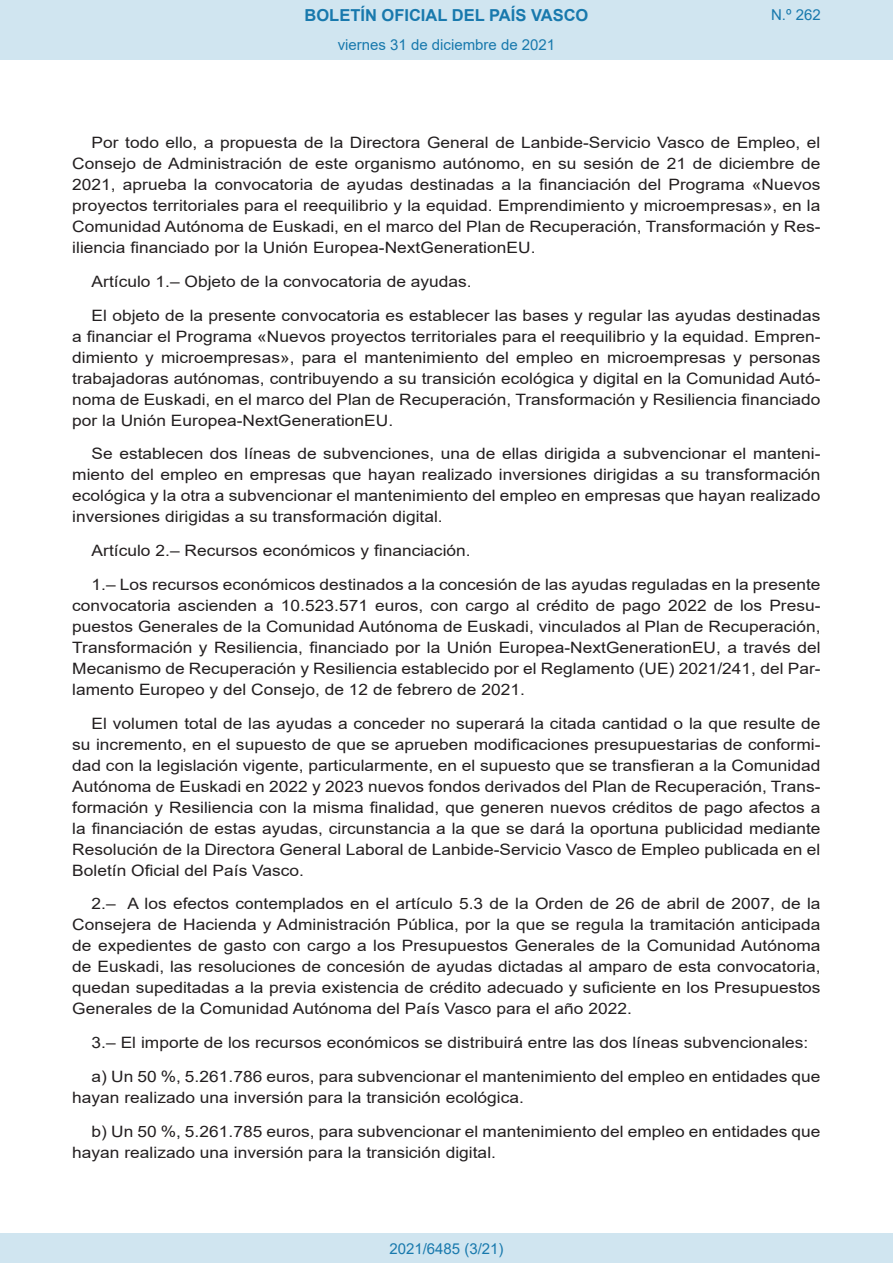
<style>
.page{position:relative;width:893px;height:1263px;background:#fff}
.page>*{position:absolute;margin:0;border:0;box-sizing:border-box;transform-origin:0 0}
.t1{font:700 16.5px "Arial";color:#1879ad}
.BOPVDetalle{font:15.6px/21px "Arial";color:#231f20;text-align:justify;scale:1.11 1}
.Paginacion_Centro{font:15px "Arial";color:#1879ad}
</style>
<div class="page">
<div style="left:0;top:0;width:893px;height:60px;background:#d0e5f0"></div>
<div style="left:0;top:1233px;width:893px;height:30px;background:#d0e5f0"></div>
<p class="t1" style="left:305px;top:3px;width:285px">BOLETÍN OFICIAL DEL PAÍS VASCO</p>
<p class="Paginacion_Centro" style="left:338px;top:35px;width:219px">viernes 31 de diciembre de 2021</p>
<p class="Paginacion_Centro" style="left:771px;top:5px;width:51px">N.º 262</p>
<p class="BOPVDetalle" style="left:72px;top:132px;width:676px;text-indent:19px">Por todo ello, a propuesta de la Directora General de Lanbide-Servicio Vasco de Empleo, el Consejo de Administración de este organismo autónomo, en su sesión de 21 de diciembre de 2021, aprueba la convocatoria de ayudas destinadas a la financiación del Programa «Nuevos proyectos territoriales para el reequilibrio y la equidad. Emprendimiento y microempresas», en la Comunidad Autónoma de Euskadi, en el marco del Plan de Recuperación, Transformación y Res&shy;iliencia financiado por la Unión Europea-NextGenerationEU.</p>
<p class="BOPVDetalle" style="left:92px;top:271px;width:344px">Artículo 1.– Objeto de la convocatoria de ayudas.</p>
<p class="BOPVDetalle" style="left:72px;top:305px;width:676px;text-indent:19px">El objeto de la presente convocatoria es establecer las bases y regular las ayudas destinadas a financiar el Programa «Nuevos proyectos territoriales para el reequilibrio y la equidad. Empren&shy;dimiento y microempresas», para el mantenimiento del empleo en microempresas y personas trabajadoras autónomas, contribuyendo a su transición ecológica y digital en la Comunidad Autó&shy;noma de Euskadi, en el marco del Plan de Recuperación, Transformación y Resiliencia financiado por la Unión Europea-NextGenerationEU.</p>
<p class="BOPVDetalle" style="left:72px;top:443px;width:676px;text-indent:19px">Se establecen dos líneas de subvenciones, una de ellas dirigida a subvencionar el manteni&shy;miento del empleo en empresas que hayan realizado inversiones dirigidas a su transformación ecológica y la otra a subvencionar el mantenimiento del empleo en empresas que hayan realizado inversiones dirigidas a su transformación digital.</p>
<p class="BOPVDetalle" style="left:92px;top:540px;width:343px">Artículo 2.– Recursos económicos y financiación.</p>
<p class="BOPVDetalle" style="left:72px;top:574px;width:676px;text-indent:19px">1.– Los recursos económicos destinados a la concesión de las ayudas reguladas en la presente convocatoria ascienden a 10.523.571 euros, con cargo al crédito de pago 2022 de los Presu&shy;puestos Generales de la Comunidad Autónoma de Euskadi, vinculados al Plan de Recuperación, Transformación y Resiliencia, financiado por la Unión Europea-NextGenerationEU, a través del Mecanismo de Recuperación y Resiliencia establecido por el Reglamento (UE) 2021/241, del Par&shy;lamento Europeo y del Consejo, de 12 de febrero de 2021.</p>
<p class="BOPVDetalle" style="left:72px;top:713px;width:676px;text-indent:19px">El volumen total de las ayudas a conceder no superará la citada cantidad o la que resulte de su incremento, en el supuesto de que se aprueben modificaciones presupuestarias de conformi&shy;dad con la legislación vigente, particularmente, en el supuesto que se transfieran a la Comunidad Autónoma de Euskadi en 2022 y 2023 nuevos fondos derivados del Plan de Recuperación, Trans&shy;formación y Resiliencia con la misma finalidad, que generen nuevos créditos de pago afectos a la financiación de estas ayudas, circunstancia a la que se dará la oportuna publicidad mediante Resolución de la Directora General Laboral de Lanbide-Servicio Vasco de Empleo publicada en el Boletín Oficial del País Vasco.</p>
<p class="BOPVDetalle" style="left:72px;top:893px;width:676px;text-indent:19px">2.– A los efectos contemplados en el artículo 5.3 de la Orden de 26 de abril de 2007, de la Consejera de Hacienda y Administración Pública, por la que se regula la tramitación anticipada de expedientes de gasto con cargo a los Presupuestos Generales de la Comunidad Autónoma de Euskadi, las resoluciones de concesión de ayudas dictadas al amparo de esta convocatoria, quedan supeditadas a la previa existencia de crédito adecuado y suficiente en los Presupuestos Generales de la Comunidad Autónoma del País Vasco para el año 2022.</p>
<p class="BOPVDetalle" style="left:92px;top:1032px;width:647px">3.– El importe de los recursos económicos se distribuirá entre las dos líneas subvencionales:</p>
<p class="BOPVDetalle" style="left:72px;top:1066px;width:676px;text-indent:19px">a) Un 50 %, 5.261.786 euros, para subvencionar el mantenimiento del empleo en entidades que hayan realizado una inversión para la transición ecológica.</p>
<p class="BOPVDetalle" style="left:72px;top:1121px;width:676px;text-indent:19px">b) Un 50 %, 5.261.785 euros, para subvencionar el mantenimiento del empleo en entidades que hayan realizado una inversión para la transición digital.</p>
<p class="Paginacion_Centro" style="left:389px;top:1238px;width:116px">2021/6485 (3/21)</p>
</div>
